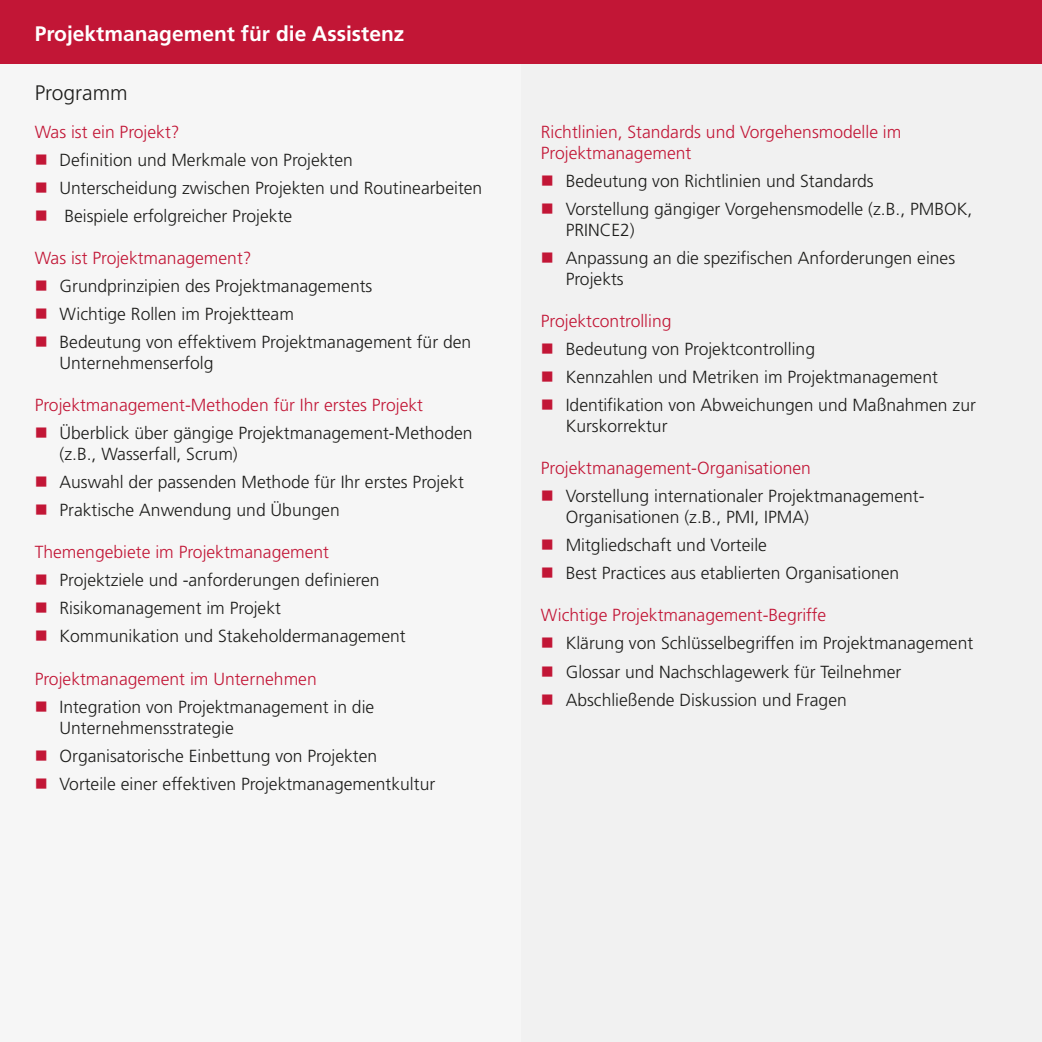
<style>
.page{position:relative;width:1042px;height:1042px;background:#fff}
.page>*{position:absolute;margin:0;border:0;box-sizing:border-box;transform-origin:0 0}
.t1{font:700 21px "Frutiger LT Pro";color:#fff}
.t2{font:300 21px "Frutiger LT Pro";color:#1d1d1b}
.t3{font:300 17.5px/28px "Frutiger LT Pro";color:#1d1d1b}
.t4{font:300 17.5px/21px "Frutiger LT Pro";color:#c21636}
</style>
<div class="page">
<div style="left:0;top:0;width:1042px;height:65px;background:#c21636"></div>
<div style="left:521px;top:65px;width:521px;height:977px;background:#f1f1f1"></div>
<div style="left:0;top:65px;width:521px;height:977px;background:#f6f6f6"></div>
<p class="t1" style="left:35px;top:25px;width:371px">Projektmanagement für die Assistenz</p>
<p class="t2" style="left:35px;top:84px;width:94px">Programm</p>
<p class="t4" style="left:35px;top:123px;width:146px">Was ist ein Projekt?</p>
<p class="t3" style="left:60px;top:148px;width:424px">Definition und Merkmale von Projekten<br>Unterscheidung zwischen Projekten und Routinearbeiten<br>Beispiele erfolgreicher Projekte</p>
<p class="t4" style="left:35px;top:249px;width:218px">Was ist Projektmanagement?</p>
<p class="t3" style="left:60px;top:274px;width:413px">Grundprinzipien des Projektmanagements<br>Wichtige Rollen im Projektteam<br>Bedeutung von effektivem Projektmanagement für den</p>
<p class="t3" style="left:60px;top:351px;width:155px">Unternehmenserfolg</p>
<p class="t4" style="left:35px;top:396px;width:390px">Projektmanagement-Methoden für Ihr erstes Projekt</p>
<p class="t3" style="left:60px;top:424px;width:414px;line-height:21px">Überblick über gängige Projektmanagement-Methoden (z.B., Wasserfall, Scrum)</p>
<p class="t3" style="left:60px;top:470px;width:406px">Auswahl der passenden Methode für Ihr erstes Projekt<br>Praktische Anwendung und Übungen</p>
<p class="t4" style="left:35px;top:543px;width:296px">Themengebiete im Projektmanagement</p>
<p class="t3" style="left:60px;top:568px;width:348px">Projektziele und -anforderungen definieren<br>Risikomanagement im Projekt<br>Kommunikation und Stakeholdermanagement</p>
<p class="t4" style="left:35px;top:669px;width:283px">Projektmanagement im Unternehmen</p>
<p class="t3" style="left:60px;top:697px;width:316px;line-height:21px">Integration von Projektmanagement in die<br>Unternehmensstrategie</p>
<p class="t3" style="left:60px;top:743px;width:377px">Organisatorische Einbettung von Projekten<br>Vorteile einer effektiven Projektmanagementkultur</p>
<p class="t4" style="left:541px;top:123px;width:362px">Richtlinien, Standards und Vorgehensmodelle im<br>Projektmanagement</p>
<p class="t3" style="left:566px;top:169px;width:408px">Bedeutung von Richtlinien und Standards<br>Vorstellung gängiger Vorgehensmodelle (z.B., PMBOK,</p>
<p class="t3" style="left:566px;top:218px;width:391px">PRINCE2)<br>Anpassung an die spezifischen Anforderungen eines</p>
<p class="t3" style="left:566px;top:267px;width:60px">Projekts</p>
<p class="t4" style="left:541px;top:312px;width:132px">Projektcontrolling</p>
<p class="t3" style="left:566px;top:337px;width:412px">Bedeutung von Projektcontrolling<br>Kennzahlen und Metriken im Projektmanagement<br>Identifikation von Abweichungen und Maßnahmen zur</p>
<p class="t3" style="left:566px;top:414px;width:103px">Kurskorrektur</p>
<p class="t4" style="left:541px;top:459px;width:271px">Projektmanagement-Organisationen</p>
<p class="t3" style="left:566px;top:487px;width:360px;line-height:21px">Vorstellung internationaler Projektmanagement-<br>Organisationen (z.B., PMI, IPMA)</p>
<p class="t3" style="left:566px;top:533px;width:335px">Mitgliedschaft und Vorteile<br>Best Practices aus etablierten Organisationen</p>
<p class="t4" style="left:541px;top:606px;width:287px">Wichtige Projektmanagement-Begriffe</p>
<p class="t3" style="left:566px;top:631px;width:409px">Klärung von Schlüsselbegriffen im Projektmanagement<br>Glossar und Nachschlagewerk für Teilnehmer<br>Abschließende Diskussion und Fragen</p>
</div>
